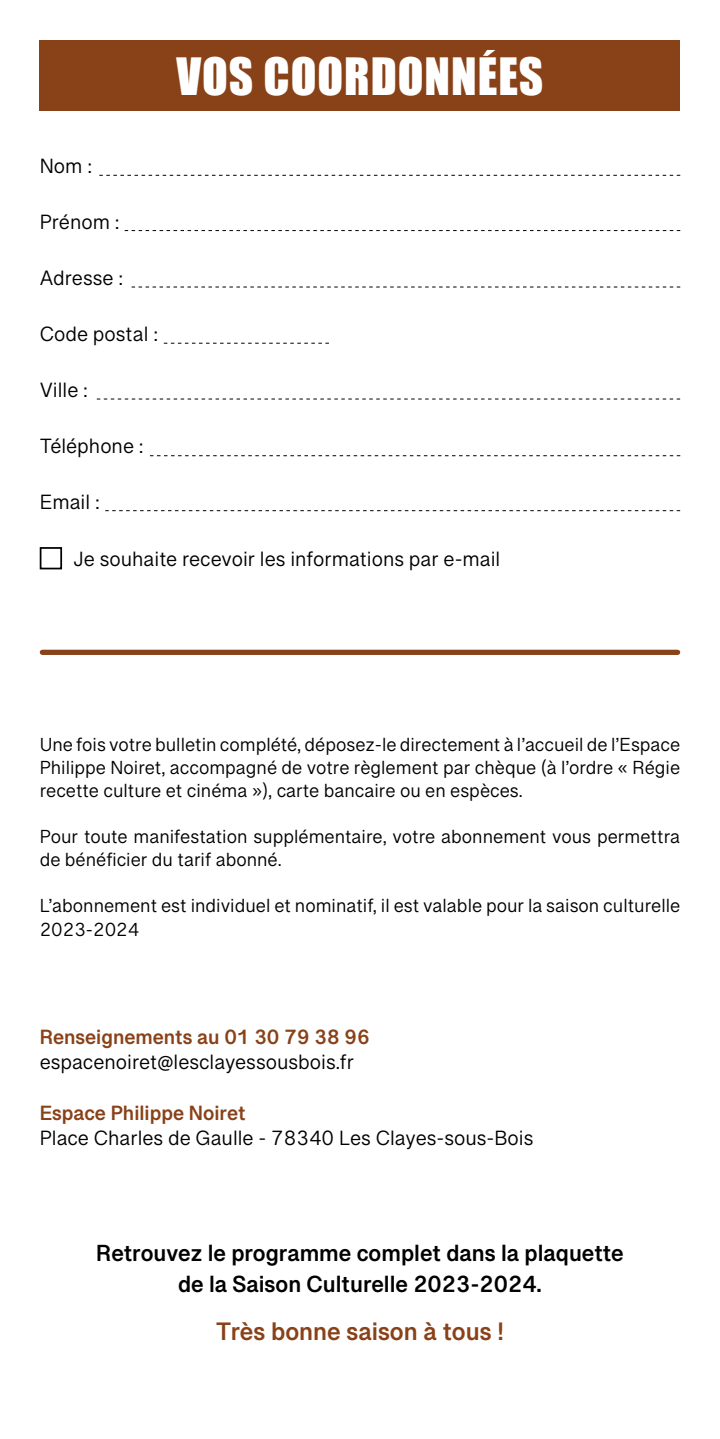
<style>
.page{position:relative;width:720px;height:1439px;background:#fff}
.page>*{position:absolute;margin:0;border:0;box-sizing:border-box;transform-origin:0 0}
.t1{font:47.25px "Impact";letter-spacing:.02em;color:#fff}
.t2{font:700 25.72px "Grantha Sangam MN";color:#894118}
.t3{font:700 23.8px/31.7px "Grantha Sangam MN";color:#000;text-align:center}
.t4{font:21px "Grantha Sangam MN";color:#000}
.t5{font:700 21px "Grantha Sangam MN";color:#894118}
.t6{font:19.25px/23.1px "Grantha Sangam MN";color:#000}
</style>
<div class="page">
<svg style="left:99px;top:175px;width:581px;height:1px"></svg>
<svg style="left:97px;top:398px;width:583px;height:1px"></svg>
<svg style="left:150px;top:455px;width:530px;height:1px"></svg>
<svg style="left:105px;top:510px;width:575px;height:1px"></svg>
<svg style="left:125px;top:230px;width:555px;height:1px"></svg>
<svg style="left:131px;top:286px;width:549px;height:1px"></svg>
<svg style="left:164px;top:343px;width:165px;height:1px"></svg>
<div style="left:40px;top:547px;width:22px;height:22px;border:2px solid #000"></div>
<div style="left:40px;top:40px;width:640px;height:71px;background:#894118"></div>
<div style="left:42px;top:650px;width:635px;height:5px;background:#894118"></div>
<h1 class="t1" style="left:176px;top:39px;width:368px">VOS COORDONNÉES</h1>
<p class="t4" style="left:40px;top:154px;width:54px">Nom :</p>
<p class="t4" style="left:40px;top:210px;width:81px">Prénom :</p>
<p class="t4" style="left:40px;top:266px;width:85px">Adresse :</p>
<p class="t4" style="left:40px;top:322px;width:120px">Code postal :</p>
<p class="t4" style="left:40px;top:378px;width:50px">Ville :</p>
<p class="t4" style="left:40px;top:434px;width:105px">Téléphone :</p>
<p class="t4" style="left:40px;top:490px;width:62px">Email :</p>
<p class="t4" style="left:73px;top:546px;width:428px">Je souhaite recevoir les informations par e-mail</p>
<p class="t6" style="left:40px;top:732px;width:641px;text-align:justify">Une fois votre bulletin complété, déposez-le directement à l’accueil de l’Espace Philippe Noiret, accompagné de votre règlement par chèque (à l’ordre « Régie recette culture et cinéma »), carte bancaire ou en espèces.</p>
<p class="t6" style="left:40px;top:825px;width:641px">Pour toute manifestation supplémentaire, votre abonnement vous permettra de bénéficier du tarif abonné.</p>
<p class="t6" style="left:40px;top:894px;width:641px">L’abonnement est individuel et nominatif, il est valable pour la saison culturelle<br>2023-2024</p>
<p class="t5" style="left:40px;top:1024px;width:331px">Renseignements au 01 30 79 38 96</p>
<p class="t4" style="left:40px;top:1049px;width:315px">espacenoiret@lesclayessousbois.fr</p>
<p class="t5" style="left:40px;top:1100px;width:207px">Espace Philippe Noiret</p>
<p class="t4" style="left:40px;top:1125px;width:495px">Place Charles de Gaulle - 78340 Les Clayes-sous-Bois</p>
<p class="t3" style="left:96px;top:1236px;width:528px">Retrouvez le programme complet dans la plaquette de la Saison Culturelle 2023-2024.</p>
<h2 class="t2" style="left:216px;top:1316px;width:289px">Très bonne saison à tous !</h2>
</div>
